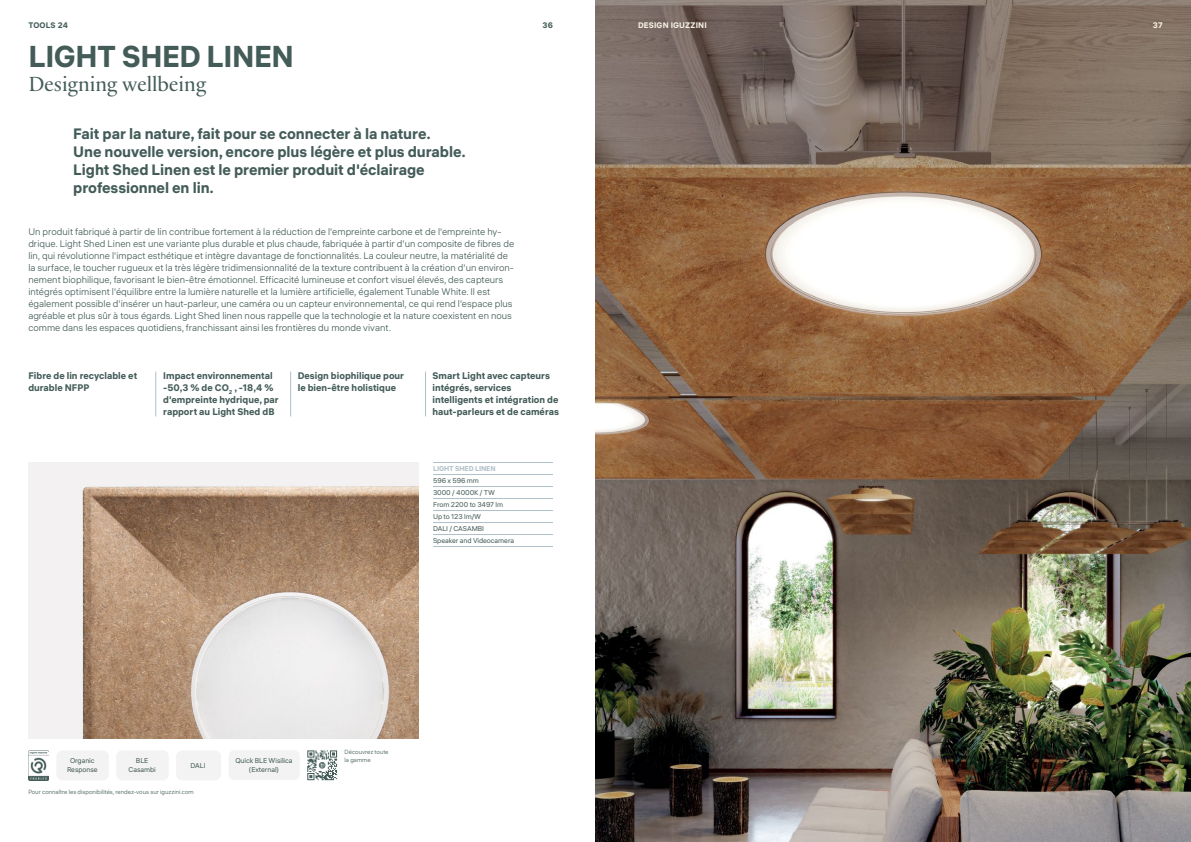
<style>
.page{position:relative;width:1191px;height:842px;background:#fff}
.page>*{position:absolute;margin:0;border:0;box-sizing:border-box;transform-origin:0 0}
.t1{font:700 30px "ALS Hauss";letter-spacing:-.015em;color:#435c58}
.t2{font:22px "Practice";letter-spacing:-.005em;color:#435c58}
.t3{font:700 15px/18px "ALS Hauss";letter-spacing:-.005em;color:#435c58}
.t4{font:9.5px/12px "ALS Hauss";color:#435c58}
.t5{font:700 9.5px/12px "ALS Hauss";color:#435c58}
.t6{font:700 8px "ALS Hauss";letter-spacing:.02em;color:#f5f1e3}
.t7{font:700 8px "ALS Hauss";letter-spacing:.02em;color:#435c58}
.t8{font:7px/12px "ALS Hauss";letter-spacing:-.01em;color:#435c58;text-align:center}
.t9{font:700 7px "ALS Hauss";letter-spacing:-.01em;color:#b0c0c8}
.t10{font:6px/7.2px "ALS Hauss";color:#435c58}
</style>
<div class="page">
<img style="left:595px;top:0;width:596px;height:842px">
<hr style="left:433px;top:462px;width:120px;height:1px;background:#b0c0c8">
<hr style="left:433px;top:474px;width:120px;height:1px;background:#b0c0c8">
<hr style="left:433px;top:486px;width:120px;height:1px;background:#b0c0c8">
<hr style="left:433px;top:498px;width:120px;height:1px;background:#b0c0c8">
<hr style="left:433px;top:510px;width:120px;height:1px;background:#b0c0c8">
<hr style="left:433px;top:522px;width:120px;height:1px;background:#b0c0c8">
<hr style="left:433px;top:534px;width:120px;height:1px;background:#b0c0c8">
<hr style="left:433px;top:546px;width:120px;height:1px;background:#b0c0c8">
<img style="left:28px;top:463px;width:390px;height:275px">
<div style="left:116px;top:750px;width:53px;height:30px;background:#f4f3f3;border-radius:6px"></div>
<div style="left:56px;top:750px;width:53px;height:30px;background:#f4f3f3;border-radius:6px"></div>
<div style="left:176px;top:750px;width:45px;height:30px;background:#f4f3f3;border-radius:6px"></div>
<img style="left:28px;top:751px;width:21px;height:30px">
<svg style="left:307px;top:750px;width:30px;height:30px"></svg>
<hr style="left:425px;top:372px;width:1px;height:44px;background:#b0c0c8">
<hr style="left:155px;top:372px;width:1px;height:44px;background:#b0c0c8">
<hr style="left:290px;top:372px;width:1px;height:44px;background:#b0c0c8">
<div style="left:228px;top:750px;width:72px;height:30px;background:#f4f3f3;border-radius:6px"></div>
<p class="t7" style="left:28px;top:21px;width:41px">TOOLS 24</p>
<p class="t7" style="left:542px;top:21px;width:12px">36</p>
<p class="t6" style="left:638px;top:21px;width:70px">DESIGN IGUZZINI</p>
<p class="t6" style="left:1152px;top:21px;width:11px">37</p>
<h1 class="t1" style="left:28px;top:37px;width:267px">LIGHT SHED LINEN</h1>
<h2 class="t2" style="left:28px;top:70px;width:180px">Designing wellbeing</h2>
<h3 class="t3" style="left:73px;top:124px;width:394px">Fait par la nature, fait pour se connecter à la nature.<br>Une nouvelle version, encore plus légère et plus durable.<br>Light Shed Linen est le premier produit d'éclairage professionnel en lin.</h3>
<p class="t4" style="left:28px;top:225px;width:487px">Un produit fabriqué à partir de lin contribue fortement à la réduction de l'empreinte carbone et de l'empreinte hy&shy;drique. Light Shed Linen est une variante plus durable et plus chaude, fabriquée à partir d'un composite de fibres de lin, qui révolutionne l'impact esthétique et intègre davantage de fonctionnalités. La couleur neutre, la matérialité de la surface, le toucher rugueux et la très légère tridimensionnalité de la texture contribuent à la création d'un environ&shy;nement biophilique, favorisant le bien-être émotionnel. Efficacité lumineuse et confort visuel élevés, des capteurs intégrés optimisent l'équilibre entre la lumière naturelle et la lumière artificielle, également Tunable White. Il est également possible d'insérer un haut-parleur, une caméra ou un capteur environnemental, ce qui rend l'espace plus agréable et plus sûr à tous égards. Light Shed linen nous rappelle que la technologie et la nature coexistent en nous comme dans les espaces quotidiens, franchissant ainsi les frontières du monde vivant.</p>
<p class="t5" style="left:28px;top:369px;width:110px">Fibre de lin recyclable et durable NFPP</p>
<p class="t5" style="left:163px;top:369px;width:117px">Impact environnemental -50,3 % de CO<sub>2</sub> , -18,4 % d'empreinte hydrique, par rapport au Light Shed dB</p>
<p class="t5" style="left:298px;top:369px;width:108px">Design biophilique pour le bien-être holistique</p>
<p class="t5" style="left:432px;top:369px;width:128px">Smart Light avec capteurs intégrés, services intelligents et intégration de haut-parleurs et de caméras</p>
<p class="t9" style="left:433px;top:464px;width:64px">LIGHT SHED LINEN</p>
<p class="t8" style="left:433px;top:474px;width:83px;text-align:left">596 x 596 mm<br>3000 / 4000K / TW<br>From 2200 to 3497 lm<br>Up to 123 lm/W<br>DALI / CASAMBI<br>Speaker and Videocamera</p>
<p class="t8" style="left:67px;top:756px;width:32px;line-height:9px">Organic<br>Response</p>
<p class="t8" style="left:191px;top:759px;width:17px">DALI</p>
<p class="t8" style="left:235px;top:756px;width:59px;line-height:9px">Quick BLE Wisilica (External)</p>
<p class="t8" style="left:129px;top:756px;width:29px;line-height:9px">BLE<br>Casambi</p>
<p class="t10" style="left:28px;top:788px;width:167px">Pour connaître les disponibilités, rendez-vous sur iguzzini.com</p>
<p class="t10" style="left:344px;top:749px;width:46px">Découvrez toute la gamme</p>
</div>
